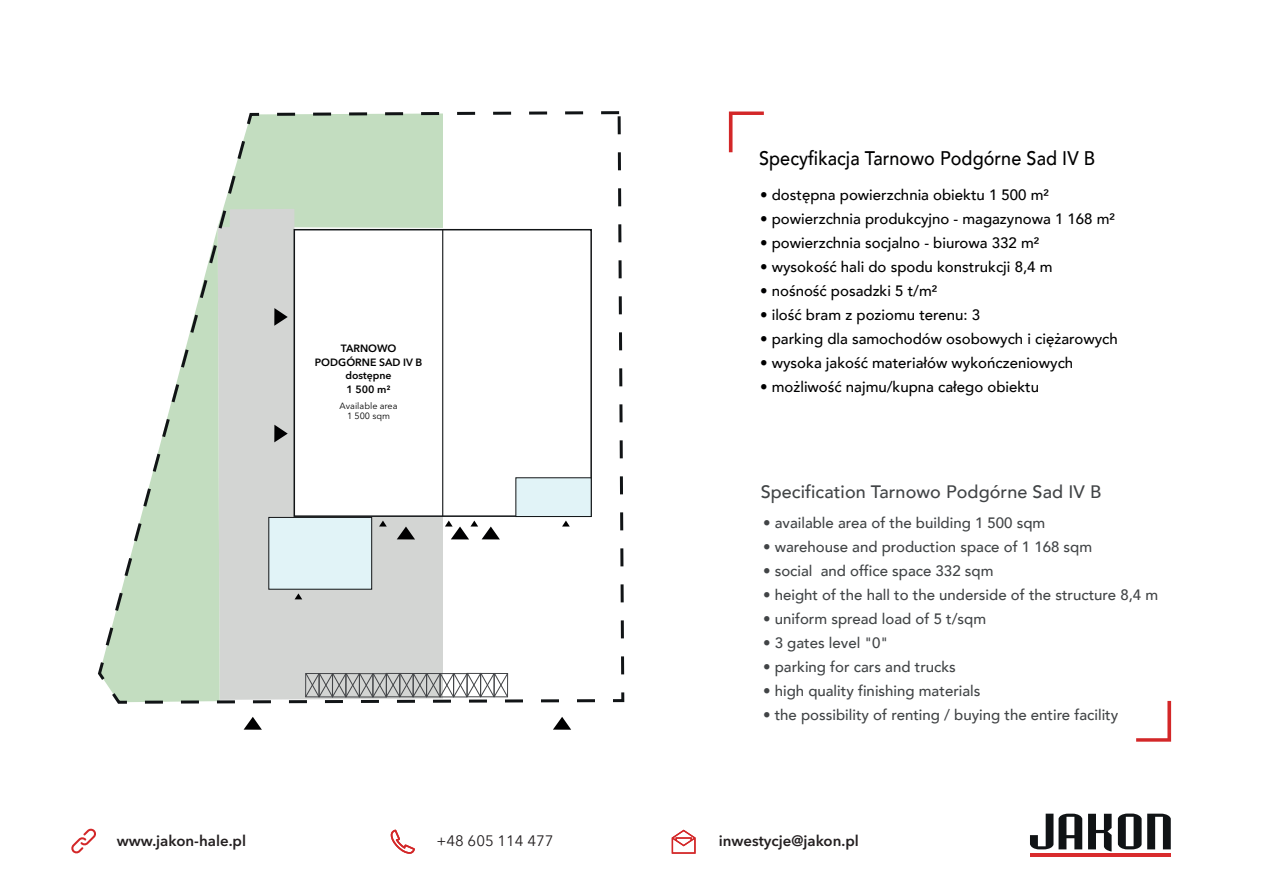
<style>
.page{position:relative;width:1263px;height:893px;background:#fff}
.page>*{position:absolute;margin:0;border:0;box-sizing:border-box;transform-origin:0 0}
.t1{font:500 19.65px "Avenir";letter-spacing:.005em;color:#000001;scale:.91 1}
.t2{font:500 18px "Avenir";letter-spacing:.005em;color:#414446}
.t3{font:500 15px "Avenir";color:#000001}
.t4{font:500 15px "Avenir";color:#414446}
.t5{font:600 15px "Avenir Next LT Pro";color:#231f20}
.t6{font:15px "Avenir Next LT Pro";color:#231f20}
.t7{font:600 10.5px/13.6px "Avenir Next LT Pro";color:#000001;text-align:center}
.t8{font:9px/10.8px "Avenir Next LT Pro";color:#000001;text-align:center}
</style>
<div class="page">
<svg style="left:1030px;top:813px;width:141px;height:38px"></svg>
<hr style="left:1030px;top:854px;width:141px;height:3px;background:#d92b2d">
<svg style="left:71px;top:828px;width:25px;height:26px"></svg>
<svg style="left:391px;top:829px;width:24px;height:25px"></svg>
<svg style="left:672px;top:830px;width:24px;height:24px"></svg>
<svg style="left:729px;top:111px;width:35px;height:41px"></svg>
<svg style="left:1136px;top:701px;width:35px;height:41px"></svg>
<svg style="left:98px;top:111px;width:527px;height:593px"></svg>
<div style="left:229px;top:209px;width:65px;height:172px;background:#d3d5d3"></div>
<svg style="left:274px;top:425px;width:14px;height:17px"></svg>
<svg style="left:397px;top:526px;width:18px;height:13px"></svg>
<svg style="left:553px;top:717px;width:18px;height:13px"></svg>
<svg style="left:244px;top:717px;width:18px;height:13px"></svg>
<svg style="left:305px;top:672px;width:204px;height:26px"></svg>
<svg style="left:295px;top:593px;width:7px;height:6px"></svg>
<svg style="left:379px;top:520px;width:8px;height:6px"></svg>
<svg style="left:445px;top:520px;width:55px;height:19px"></svg>
<svg style="left:562px;top:520px;width:8px;height:6px"></svg>
<p class="t7" style="left:315px;top:341px;width:109px">TARNOWO<br>PODGÓRNE SAD IV B dostępne<br>1 500 m²</p>
<p class="t8" style="left:340px;top:400px;width:59px">Available area<br>1 500 sqm</p>
<h1 class="t1" style="left:759px;top:141px;width:371px">Specyfikacja Tarnowo Podgórne Sad IV B</h1>
<p class="t3" style="left:760px;top:182px;width:290px">• dostępna powierzchnia obiektu 1 500 m²</p>
<p class="t3" style="left:760px;top:206px;width:356px">• powierzchnia produkcyjno - magazynowa 1 168 m²</p>
<p class="t3" style="left:760px;top:230px;width:281px">• powierzchnia socjalno - biurowa 332 m²</p>
<p class="t3" style="left:760px;top:254px;width:294px">• wysokość hali do spodu konstrukcji 8,4 m</p>
<p class="t3" style="left:760px;top:278px;width:179px">• nośność posadzki 5 t/m²</p>
<p class="t3" style="left:760px;top:302px;width:222px">• ilość bram z poziomu terenu: 3</p>
<p class="t3" style="left:760px;top:326px;width:359px">• parking dla samochodów osobowych i ciężarowych</p>
<p class="t3" style="left:760px;top:350px;width:315px">• wysoka jakość materiałów wykończeniowych</p>
<p class="t3" style="left:760px;top:374px;width:281px">• możliwość najmu/kupna całego obiektu</p>
<p class="t2" style="left:761px;top:476px;width:342px">Specification Tarnowo Podgórne Sad IV B</p>
<p class="t4" style="left:763px;top:509px;width:284px">• available area of the building 1 500 sqm</p>
<p class="t4" style="left:763px;top:533px;width:331px">• warehouse and production space of 1 168 sqm</p>
<p class="t4" style="left:763px;top:557px;width:232px">• social and office space 332 sqm</p>
<p class="t4" style="left:763px;top:581px;width:397px">• height of the hall to the underside of the structure 8,4 m</p>
<p class="t4" style="left:763px;top:605px;width:225px">• uniform spread load of 5 t/sqm</p>
<p class="t4" style="left:763px;top:629px;width:127px">• 3 gates level "0"</p>
<p class="t4" style="left:763px;top:653px;width:194px">• parking for cars and trucks</p>
<p class="t4" style="left:763px;top:677px;width:219px">• high quality finishing materials</p>
<p class="t4" style="left:763px;top:701px;width:357px">• the possibility of renting / buying the entire facility</p>
<p class="t5" style="left:117px;top:831px;width:131px">www.jakon-hale.pl</p>
<p class="t6" style="left:436px;top:832px;width:118px">+48 605 114 477</p>
<p class="t5" style="left:719px;top:832px;width:142px">inwestycje@jakon.pl</p>
</div>
